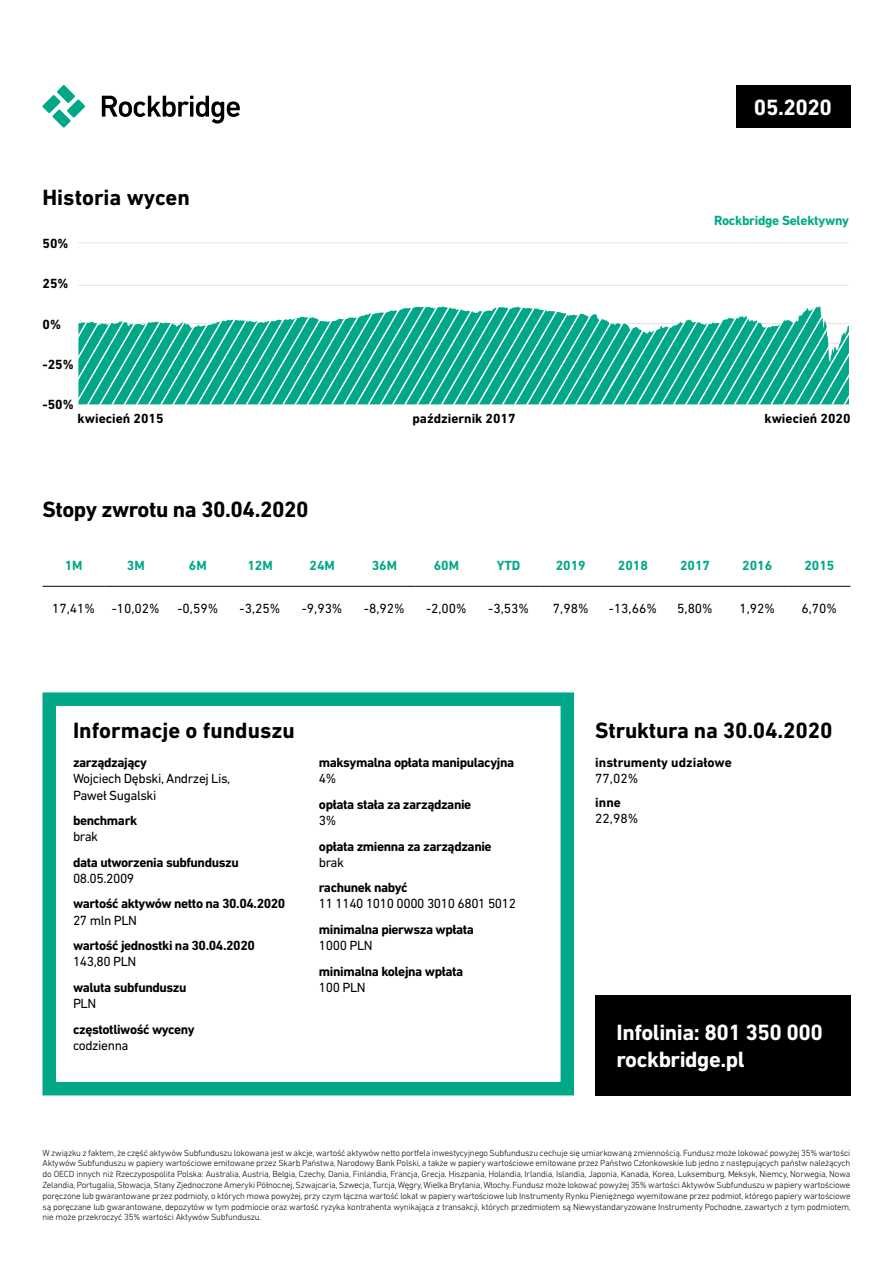
<style>
.page{position:relative;width:893px;height:1263px;background:#fff}
.page>*{position:absolute;margin:0;border:0;box-sizing:border-box;transform-origin:0 0}
.t1{font:700 22.5px "DIN Next LT Pro";letter-spacing:-.01em;color:#000}
.t2{font:700 22.5px/27px "DIN Next LT Pro";letter-spacing:-.02em;color:#fff}
.t3{font:700 13.5px "DIN Next LT Pro";letter-spacing:-.03em;color:#000}
.t4{font:13.5px/16.2px "DIN Next LT Pro";letter-spacing:-.03em;color:#000}
.t5{font:700 13.5px "DIN Next LT Pro";color:#000}
.t6{font:700 13.5px "DIN Next LT Pro";color:#00a887}
.t7{font:700 13.5px "DIN Next LT Pro";letter-spacing:-.02em;color:#00a887}
.t8{font:300 9px/10.8px "DIN Next LT Pro";letter-spacing:-.02em;color:#000;text-align:justify}
</style>
<div class="page">
<div style="left:595px;top:995px;width:255px;height:100px;background:#000"></div>
<svg style="left:42px;top:85px;width:43px;height:43px"></svg>
<svg style="left:102px;top:96px;width:138px;height:28px"></svg>
<div style="left:736px;top:85px;width:114px;height:43px;background:#000"></div>
<div style="left:43px;top:692px;width:531px;height:403px;border:14px solid #00a887"></div>
<hr style="left:78px;top:323px;width:771px;height:1px;background:#e3e3e3">
<hr style="left:78px;top:404px;width:771px;height:1px;background:#e3e3e3">
<hr style="left:78px;top:363px;width:771px;height:1px;background:#e3e3e3">
<hr style="left:78px;top:285px;width:771px;height:1px;background:#e3e3e3">
<hr style="left:78px;top:343px;width:771px;height:1px;background:#e3e3e3">
<hr style="left:78px;top:242px;width:771px;height:1px;background:#e3e3e3">
<svg style="left:79px;top:306px;width:770px;height:98px;fill:#00a887"></svg>
<hr style="left:43px;top:586px;width:62px;height:1px;background:#000">
<hr style="left:105px;top:586px;width:62px;height:1px;background:#000">
<hr style="left:167px;top:586px;width:62px;height:1px;background:#000">
<hr style="left:229px;top:586px;width:62px;height:1px;background:#000">
<hr style="left:291px;top:586px;width:62px;height:1px;background:#000">
<hr style="left:353px;top:586px;width:62px;height:1px;background:#000">
<hr style="left:415px;top:586px;width:63px;height:1px;background:#000">
<hr style="left:478px;top:586px;width:62px;height:1px;background:#000">
<hr style="left:540px;top:586px;width:62px;height:1px;background:#000">
<hr style="left:602px;top:586px;width:62px;height:1px;background:#000">
<hr style="left:664px;top:586px;width:62px;height:1px;background:#000">
<hr style="left:726px;top:586px;width:62px;height:1px;background:#000">
<hr style="left:788px;top:586px;width:62px;height:1px;background:#000">
<h1 class="t1" style="left:43px;top:185px;width:149px">Historia wycen</h1>
<h2 class="t3" style="left:43px;top:235px;width:28px">50%</h2>
<h2 class="t3" style="left:43px;top:276px;width:28px">25%</h2>
<h2 class="t3" style="left:43px;top:316px;width:20px">0%</h2>
<h2 class="t3" style="left:43px;top:356px;width:33px">-25%</h2>
<h2 class="t3" style="left:43px;top:397px;width:33px">-50%</h2>
<h1 class="t2" style="left:754px;top:94px;width:80px">05.2020</h1>
<h2 class="t7" style="left:714px;top:212px;width:136px">Rockbridge Selektywny</h2>
<h2 class="t5" style="left:78px;top:411px;width:88px">kwiecień 2015</h2>
<h2 class="t5" style="left:412px;top:411px;width:105px">październik 2017</h2>
<h2 class="t5" style="left:764px;top:411px;width:88px">kwiecień 2020</h2>
<h1 class="t1" style="left:43px;top:496px;width:268px">Stopy zwrotu na 30.04.2020</h1>
<h2 class="t6" style="left:65px;top:557px;width:19px">1M</h2>
<h2 class="t6" style="left:127px;top:557px;width:19px">3M</h2>
<h2 class="t6" style="left:189px;top:557px;width:19px">6M</h2>
<h2 class="t6" style="left:247px;top:557px;width:27px">12M</h2>
<h2 class="t6" style="left:309px;top:557px;width:27px">24M</h2>
<h2 class="t6" style="left:372px;top:557px;width:27px">36M</h2>
<h2 class="t6" style="left:434px;top:557px;width:27px">60M</h2>
<h2 class="t6" style="left:497px;top:557px;width:25px">YTD</h2>
<h2 class="t6" style="left:556px;top:557px;width:32px">2019</h2>
<h2 class="t6" style="left:618px;top:557px;width:32px">2018</h2>
<h2 class="t6" style="left:680px;top:557px;width:32px">2017</h2>
<h2 class="t6" style="left:742px;top:557px;width:32px">2016</h2>
<h2 class="t6" style="left:804px;top:557px;width:32px">2015</h2>
<h2 class="t4" style="left:52px;top:600px;width:109px">17,41% -10,02%</h2>
<h2 class="t4" style="left:177px;top:600px;width:42px">-0,59%</h2>
<h2 class="t4" style="left:240px;top:600px;width:42px">-3,25%</h2>
<h2 class="t4" style="left:302px;top:600px;width:42px">-9,93%</h2>
<h2 class="t4" style="left:364px;top:600px;width:42px">-8,92%</h2>
<h2 class="t4" style="left:426px;top:600px;width:42px">-2,00%</h2>
<h2 class="t4" style="left:488px;top:600px;width:42px">-3,53%</h2>
<h2 class="t4" style="left:553px;top:600px;width:37px">7,98%</h2>
<h2 class="t4" style="left:609px;top:600px;width:50px">-13,66%</h2>
<h2 class="t4" style="left:677px;top:600px;width:37px">5,80%</h2>
<h2 class="t4" style="left:739px;top:600px;width:37px">1,92%</h2>
<h2 class="t4" style="left:801px;top:600px;width:37px">6,70%</h2>
<h1 class="t1" style="left:73px;top:718px;width:223px">Informacje o funduszu</h1>
<h2 class="t3" style="left:73px;top:755px;width:76px">zarządzający</h2>
<h2 class="t4" style="left:73px;top:770px;width:159px">Wojciech Dębski, Andrzej Lis,<br>Paweł Sugalski</h2>
<h2 class="t3" style="left:73px;top:812px;width:66px">benchmark</h2>
<h2 class="t4" style="left:73px;top:828px;width:27px">brak</h2>
<h2 class="t3" style="left:73px;top:854px;width:167px">data utworzenia subfunduszu</h2>
<h2 class="t4" style="left:73px;top:870px;width:63px">08.05.2009</h2>
<h2 class="t3" style="left:73px;top:896px;width:214px">wartość aktywów netto na 30.04.2020</h2>
<h2 class="t4" style="left:73px;top:912px;width:66px">27 mln PLN</h2>
<h2 class="t3" style="left:73px;top:938px;width:183px">wartość jednostki na 30.04.2020</h2>
<h2 class="t4" style="left:73px;top:953px;width:65px">143,80 PLN</h2>
<h2 class="t3" style="left:73px;top:979px;width:115px">waluta subfunduszu</h2>
<h2 class="t4" style="left:73px;top:995px;width:25px">PLN</h2>
<h2 class="t3" style="left:73px;top:1021px;width:123px">częstotliwość wyceny</h2>
<h2 class="t4" style="left:73px;top:1037px;width:57px">codzienna</h2>
<h2 class="t3" style="left:319px;top:755px;width:197px">maksymalna opłata manipulacyjna</h2>
<h2 class="t4" style="left:319px;top:770px;width:19px">4%</h2>
<h2 class="t3" style="left:319px;top:796px;width:154px">opłata stała za zarządzanie</h2>
<h2 class="t4" style="left:319px;top:812px;width:19px">3%</h2>
<h2 class="t3" style="left:319px;top:838px;width:174px">opłata zmienna za zarządzanie</h2>
<h2 class="t4" style="left:319px;top:854px;width:27px">brak</h2>
<h2 class="t3" style="left:319px;top:880px;width:90px">rachunek nabyć</h2>
<h2 class="t4" style="left:319px;top:895px;width:199px">11 1140 1010 0000 3010 6801 5012</h2>
<h2 class="t3" style="left:319px;top:921px;width:157px">minimalna pierwsza wpłata</h2>
<h2 class="t4" style="left:319px;top:937px;width:55px">1000 PLN</h2>
<h2 class="t3" style="left:319px;top:963px;width:146px">minimalna kolejna wpłata</h2>
<h2 class="t4" style="left:319px;top:979px;width:48px">100 PLN</h2>
<h1 class="t1" style="left:595px;top:718px;width:239px">Struktura na 30.04.2020</h1>
<h2 class="t5" style="left:595px;top:754px;width:138px">instrumenty udziałowe</h2>
<h2 class="t4" style="left:595px;top:770px;width:44px">77,02%</h2>
<h2 class="t3" style="left:595px;top:794px;width:27px">inne</h2>
<h2 class="t4" style="left:595px;top:810px;width:44px">22,98%</h2>
<h1 class="t2" style="left:617px;top:1019px;width:208px">Infolinia: 801 350 000 rockbridge.pl</h1>
<p class="t8" style="left:43px;top:1147px;width:810px">W związku z faktem, że część aktywów Subfunduszu lokowana jest w akcje, wartość aktywów netto portfela inwestycyjnego Subfunduszu cechuje się umiarkowaną zmiennością. Fundusz może lokować powyżej 35% wartości Aktywów Subfunduszu w papiery wartościowe emitowane przez Skarb Państwa, Narodowy Bank Polski, a także w papiery wartościowe emitowane przez Państwo Członkowskie lub jedno z następujących państw należących do OECD innych niż Rzeczypospolita Polska: Australia, Austria, Belgia, Czechy, Dania, Finlandia, Francja, Grecja, Hiszpania, Holandia, Irlandia, Islandia, Japonia, Kanada, Korea, Luksemburg, Meksyk, Niemcy, Norwegia, Nowa Zelandia, Portugalia, Słowacja, Stany Zjednoczone Ameryki Północnej, Szwajcaria, Szwecja, Turcja, Węgry, Wielka Brytania, Włochy. Fundusz może lokować powyżej 35% wartości Aktywów Subfunduszu w papiery wartościowe poręczone lub gwarantowane przez podmioty, o których mowa powyżej, przy czym łączna wartość lokat w papiery wartościowe lub Instrumenty Rynku Pieniężnego wyemitowane przez podmiot, którego papiery wartościowe są poręczane lub gwarantowane, depozytów w tym podmiocie oraz wartość ryzyka kontrahenta wynikająca z transakcji, których przedmiotem są Niewystandaryzowane Instrumenty Pochodne, zawartych z tym podmiotem, nie może przekroczyć 35% wartości Aktywów Subfunduszu.</p>
</div>
